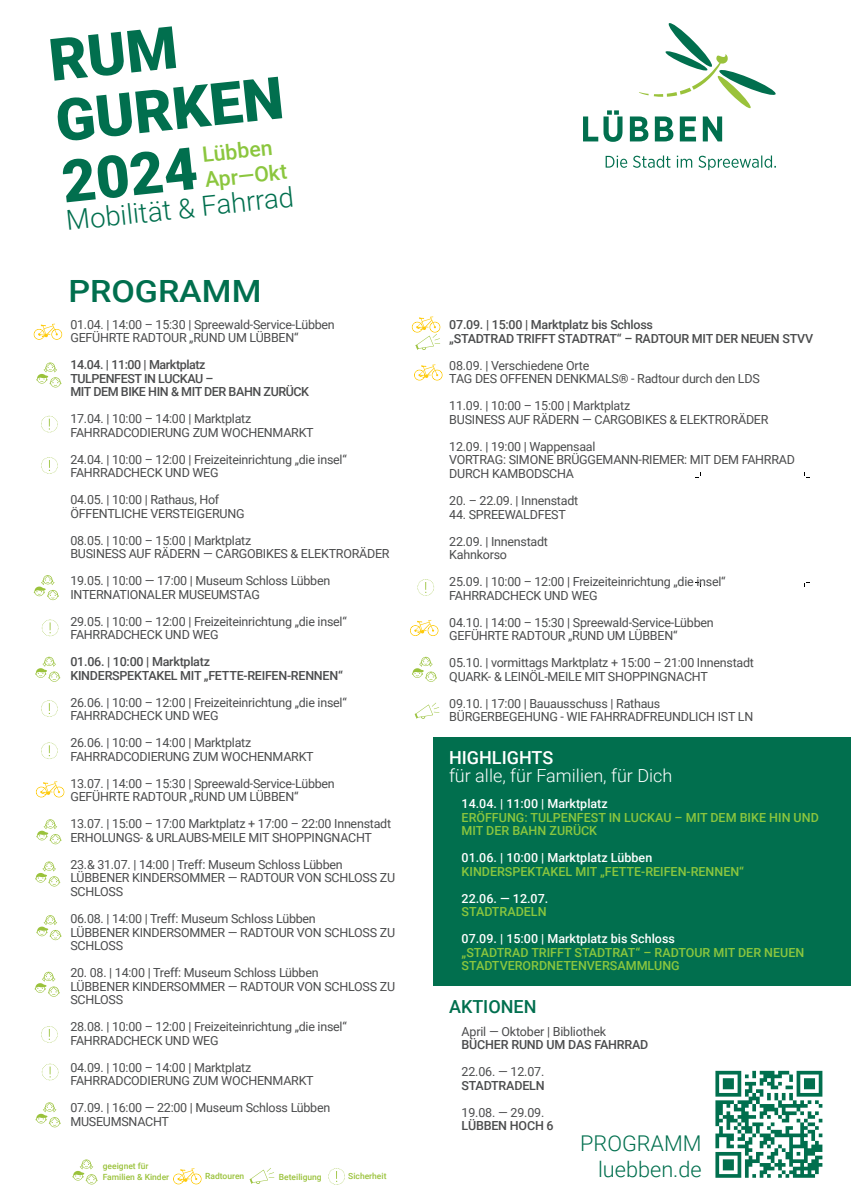
<style>
.page{position:relative;width:851px;height:1201px;background:#fff}
.page>*{position:absolute;margin:0;border:0;box-sizing:border-box;transform-origin:0 0}
.t1{font:900 58.6px/61.1px "Roboto";color:#016f4e}
.t2{font:500 30.6px "Roboto";color:#016f4e;scale:1.11 1}
.t3{font:300 27.55px "Roboto";color:#016f4e}
.t4{font:300 21.7px/26px "Roboto";color:#016f4e;text-align:right}
.t5{font:500 21.2px/25.4px "Roboto";color:#8bc63e}
.t6{font:300 18px "Roboto";color:#fff}
.t7{font:500 18px "Roboto";color:#fff}
.t8{font:500 18px "Roboto";color:#016f4e}
.t9{font:12.5px/13.5px "Roboto";letter-spacing:-.02em;color:#4b4c4d}
.t10{font:500 12.5px/13.5px "Roboto";letter-spacing:-.02em;color:#4b4c4d}
.t11{font:500 12.5px/13.5px "Roboto";color:#8bc63e}
.t12{font:500 12.5px "Roboto";color:#fff}
.t13{font:500 8.5px/10.2px "Roboto";color:#9ac23b}
</style>
<div class="page">
<div style="left:434px;top:737px;width:416px;height:249px;background:#016f4e"></div>
<svg style="left:583px;top:23px;width:193px;height:119px"></svg>
<svg style="left:605px;top:155px;width:170px;height:15px"></svg>
<svg style="left:715px;top:1070px;width:107px;height:107px"></svg>
<svg style="left:173px;top:1168px;width:28px;height:16px"></svg>
<svg style="left:72px;top:1159px;width:25px;height:25px"></svg>
<svg style="left:249px;top:1168px;width:25px;height:16px"></svg>
<svg style="left:328px;top:1168px;width:17px;height:16px"></svg>
<svg style="left:36px;top:362px;width:25px;height:25px"></svg>
<svg style="left:35px;top:657px;width:25px;height:24px"></svg>
<svg style="left:34px;top:324px;width:28px;height:16px"></svg>
<svg style="left:41px;top:416px;width:17px;height:16px"></svg>
<svg style="left:41px;top:457px;width:17px;height:17px"></svg>
<svg style="left:34px;top:575px;width:25px;height:25px"></svg>
<svg style="left:41px;top:700px;width:17px;height:17px"></svg>
<svg style="left:42px;top:619px;width:16px;height:17px"></svg>
<svg style="left:41px;top:742px;width:17px;height:17px"></svg>
<svg style="left:36px;top:781px;width:28px;height:16px"></svg>
<svg style="left:35px;top:861px;width:25px;height:25px"></svg>
<svg style="left:36px;top:915px;width:25px;height:25px"></svg>
<svg style="left:34px;top:971px;width:26px;height:25px"></svg>
<svg style="left:41px;top:1026px;width:17px;height:16px"></svg>
<svg style="left:42px;top:1063px;width:16px;height:17px"></svg>
<svg style="left:35px;top:1102px;width:26px;height:25px"></svg>
<svg style="left:36px;top:819px;width:25px;height:25px"></svg>
<svg style="left:410px;top:620px;width:28px;height:16px"></svg>
<svg style="left:414px;top:364px;width:28px;height:16px"></svg>
<svg style="left:417px;top:579px;width:17px;height:16px"></svg>
<svg style="left:412px;top:657px;width:25px;height:24px"></svg>
<svg style="left:414px;top:702px;width:25px;height:17px"></svg>
<svg style="left:412px;top:316px;width:28px;height:34px"></svg>
<h1 class="t1" style="left:46px;top:28px;width:230px;rotate:-6deg">RUM<br>GURKEN<br>2024</h1>
<h3 class="t5" style="left:201px;top:141px;width:84px;rotate:-6deg">Lübben<br>Apr—Okt</h3>
<h3 class="t3" style="left:64px;top:201px;width:230px;rotate:-6deg">Mobilität &amp; Fahrrad</h3>
<h2 class="t2" style="left:68px;top:269px;width:175px">PROGRAMM</h2>
<p class="t9" style="left:70px;top:317px;width:266px">01.04. | 14:00 – 15:30 | Spreewald-Service-Lübben<br>GEFÜHRTE RADTOUR „RUND UM LÜBBEN“</p>
<p class="t10" style="left:70px;top:357px;width:240px">14.04. | 11:00 | Marktplatz<br>TULPENFEST IN LUCKAU –<br>MIT DEM BIKE HIN &amp; MIT DER BAHN ZURÜCK</p>
<p class="t9" style="left:70px;top:411px;width:245px">17.04. | 10:00 – 14:00 | Marktplatz<br>FAHRRADCODIERUNG ZUM WOCHENMARKT</p>
<p class="t9" style="left:70px;top:452px;width:278px">24.04. | 10:00 – 12:00 | Freizeiteinrichtung „die insel“<br>FAHRRADCHECK UND WEG</p>
<p class="t9" style="left:70px;top:492px;width:176px">04.05. | 10:00 | Rathaus, Hof<br>ÖFFENTLICHE VERSTEIGERUNG</p>
<p class="t9" style="left:70px;top:533px;width:320px">08.05. | 10:00 – 15:00 | Marktplatz<br>BUSINESS AUF RÄDERN — CARGOBIKES &amp; ELEKTRORÄDER</p>
<p class="t9" style="left:70px;top:573px;width:261px">19.05. | 10:00 ― 17:00 | Museum Schloss Lübben<br>INTERNATIONALER MUSEUMSTAG</p>
<p class="t9" style="left:70px;top:614px;width:278px">29.05. | 10:00 – 12:00 | Freizeiteinrichtung „die insel“<br>FAHRRADCHECK UND WEG</p>
<p class="t10" style="left:70px;top:654px;width:274px">01.06. | 10:00 | Marktplatz<br>KINDERSPEKTAKEL MIT „FETTE-REIFEN-RENNEN“</p>
<p class="t9" style="left:70px;top:695px;width:278px">26.06. | 10:00 – 12:00 | Freizeiteinrichtung „die insel“<br>FAHRRADCHECK UND WEG</p>
<p class="t9" style="left:70px;top:735px;width:245px">26.06. | 10:00 – 14:00 | Marktplatz<br>FAHRRADCODIERUNG ZUM WOCHENMARKT</p>
<p class="t9" style="left:70px;top:776px;width:266px">13.07. | 14:00 – 15:30 | Spreewald-Service-Lübben<br>GEFÜHRTE RADTOUR „RUND UM LÜBBEN“</p>
<p class="t9" style="left:70px;top:816px;width:322px">13.07. | 15:00 – 17:00 Marktplatz + 17:00 – 22:00 Innenstadt<br>ERHOLUNGS- &amp; URLAUBS-MEILE MIT SHOPPINGNACHT</p>
<p class="t9" style="left:70px;top:857px;width:326px">23.&amp; 31.07. | 14:00 | Treff: Museum Schloss Lübben<br>LÜBBENER KINDERSOMMER — RADTOUR VON SCHLOSS ZU<br>SCHLOSS</p>
<p class="t9" style="left:70px;top:911px;width:326px">06.08. | 14:00 | Treff: Museum Schloss Lübben<br>LÜBBENER KINDERSOMMER — RADTOUR VON SCHLOSS ZU<br>SCHLOSS</p>
<p class="t9" style="left:70px;top:965px;width:326px">20. 08. | 14:00 | Treff: Museum Schloss Lübben<br>LÜBBENER KINDERSOMMER — RADTOUR VON SCHLOSS ZU<br>SCHLOSS</p>
<p class="t9" style="left:70px;top:1019px;width:278px">28.08. | 10:00 – 12:00 | Freizeiteinrichtung „die insel“<br>FAHRRADCHECK UND WEG</p>
<p class="t9" style="left:70px;top:1059px;width:245px">04.09. | 10:00 – 14:00 | Marktplatz<br>FAHRRADCODIERUNG ZUM WOCHENMARKT</p>
<p class="t9" style="left:70px;top:1100px;width:261px">07.09. | 16:00 ― 22:00 | Museum Schloss Lübben<br>MUSEUMSNACHT</p>
<p class="t13" style="left:103px;top:1160px;width:68px">geeignet für<br>Familien &amp; Kinder</p>
<p class="t13" style="left:205px;top:1170px;width:41px">Radtouren</p>
<p class="t13" style="left:279px;top:1171px;width:44px">Beteiligung</p>
<p class="t13" style="left:348px;top:1170px;width:40px">Sicherheit</p>
<p class="t10" style="left:449px;top:318px;width:365px">07.09. | 15:00 | Marktplatz bis Schloss<br>„STADTRAD TRIFFT STADTRAT“ – RADTOUR MIT DER NEUEN STVV</p>
<p class="t9" style="left:449px;top:358px;width:312px">08.09. | Verschiedene Orte<br>TAG DES OFFENEN DENKMALS® - Radtour durch den LDS</p>
<p class="t9" style="left:449px;top:399px;width:320px">11.09. | 10:00 – 15:00 | Marktplatz<br>BUSINESS AUF RÄDERN — CARGOBIKES &amp; ELEKTRORÄDER</p>
<p class="t9" style="left:449px;top:439px;width:347px">12.09. | 19:00 | Wappensaal<br>VORTRAG: SIMONE BRÜGGEMANN-RIEMER: MIT DEM FAHRRAD<br>DURCH KAMBODSCHA</p>
<p class="t9" style="left:449px;top:493px;width:130px">20. – 22.09. | Innenstadt</p>
<p class="t9" style="left:449px;top:500px;width:118px;line-height:27px">44. SPREEWALDFEST<br>22.09. | Innenstadt</p>
<p class="t9" style="left:449px;top:540px;width:278px;line-height:27px">Kahnkorso<br>25.09. | 10:00 – 12:00 | Freizeiteinrichtung „die insel“</p>
<p class="t9" style="left:449px;top:581px;width:266px;line-height:27px">FAHRRADCHECK UND WEG<br>04.10. | 14:00 – 15:30 | Spreewald-Service-Lübben</p>
<p class="t9" style="left:449px;top:621px;width:306px;line-height:27px">GEFÜHRTE RADTOUR „RUND UM LÜBBEN“<br>05.10. | vormittags Marktplatz + 15:00 – 21:00 Innenstadt</p>
<p class="t9" style="left:449px;top:662px;width:260px;line-height:27px">QUARK- &amp; LEINÖL-MEILE MIT SHOPPINGNACHT<br>09.10. | 17:00 | Bauausschuss | Rathaus</p>
<p class="t9" style="left:449px;top:709px;width:305px">BÜRGERBEGEHUNG - WIE FAHRRADFREUNDLICH IST LN</p>
<h3 class="t7" style="left:449px;top:745px;width:106px">HIGHLIGHTS</h3>
<h3 class="t6" style="left:449px;top:763px;width:225px">für alle, für Familien, für Dich</h3>
<p class="t12" style="left:461px;top:795px;width:148px">14.04. | 11:00 | Marktplatz</p>
<p class="t11" style="left:461px;top:810px;width:359px">ERÖFFUNG: TULPENFEST IN LUCKAU – MIT DEM BIKE HIN UND<br>MIT DER BAHN ZURÜCK</p>
<p class="t12" style="left:461px;top:849px;width:192px">01.06. | 10:00 | Marktplatz Lübben</p>
<p class="t11" style="left:461px;top:864px;width:284px">KINDERSPEKTAKEL MIT „FETTE-REIFEN-RENNEN“</p>
<p class="t12" style="left:461px;top:889px;width:88px">22.06. ― 12.07.</p>
<p class="t11" style="left:461px;top:904px;width:86px">STADTRADELN</p>
<p class="t12" style="left:461px;top:930px;width:215px">07.09. | 15:00 | Marktplatz bis Schloss</p>
<p class="t11" style="left:461px;top:945px;width:344px">„STADTRAD TRIFFT STADTRAT“ – RADTOUR MIT DER NEUEN<br>STADTVERORDNETENVERSAMMLUNG</p>
<h3 class="t8" style="left:449px;top:993px;width:89px">AKTIONEN</h3>
<p class="t9" style="left:461px;top:1024px;width:146px">April — Oktober | Bibliothek</p>
<p class="t10" style="left:461px;top:1037px;width:188px">BÜCHER RUND UM DAS FAHRRAD</p>
<p class="t9" style="left:461px;top:1064px;width:84px">22.06. ― 12.07.</p>
<p class="t10" style="left:461px;top:1078px;width:85px">STADTRADELN</p>
<p class="t9" style="left:461px;top:1105px;width:84px">19.08. — 29.09.</p>
<p class="t10" style="left:461px;top:1118px;width:94px">LÜBBEN HOCH 6</p>
<h3 class="t4" style="left:580px;top:1129px;width:123px">PROGRAMM luebben.de</h3>
</div>
